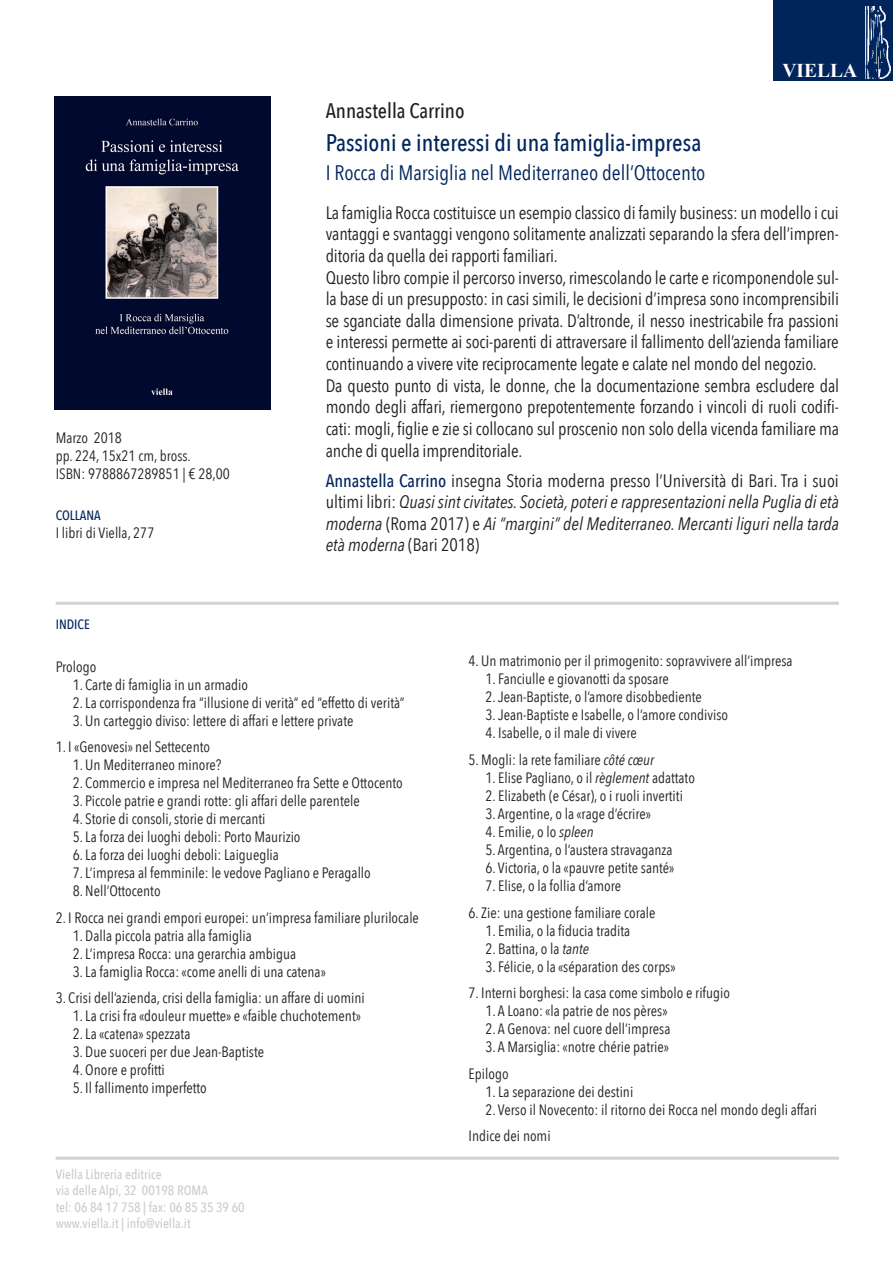
<style>
.page{position:relative;width:893px;height:1263px;background:#fff}
.page>*{position:absolute;margin:0;border:0;box-sizing:border-box;transform-origin:0 0}
.titolo{font:500 24px "Avenir Next Condensed";color:#00255d}
.sottotitolo{font:21px "Avenir Next Condensed";color:#00255d}
.autore{font:500 21px "Avenir Next Condensed";color:#231f20}
.Piatto_Viella{font:700 19.5px "Times New Roman";color:#fff}
.sinossi{font:18px/21.6px "Avenir Next Condensed";letter-spacing:-.01em;color:#231f20;text-align:justify}
.sinossi-2{font:italic 18px/21.6px "Avenir Next Condensed";color:#231f20;text-align:justify}
.indice{font:15px "Avenir Next Condensed";color:#231f20}
.colonna_sinistra{font:15px "Avenir Next Condensed";color:#231f20}
.indirizzi{font:500 13.5px "Avenir Next Condensed";color:#ccc}
.indice-2{font:500 13.5px "Avenir Next Condensed";color:#00255d}
.s1{font-weight:500;font-style:normal;color:#00255d}
.s2{font-style:normal}
.s3{font-style:italic}
</style>
<div class="page">
<div style="left:774px;top:0;width:119px;height:81px;background:#00255d"></div>
<img style="left:865px;top:6px;width:25px;height:73px">
<img style="left:54px;top:97px;width:216px;height:313px">
<hr style="left:56px;top:602px;width:783px;height:3px;background:#cfd4ce">
<hr style="left:56px;top:1157px;width:783px;height:3px;background:#cfd4ce">
<p class="colonna_sinistra" style="left:56px;top:425px;width:68px">Marzo 2018</p>
<p class="colonna_sinistra" style="left:56px;top:443px;width:137px">pp. 224, 15x21 cm, bross.</p>
<p class="colonna_sinistra" style="left:56px;top:461px;width:176px">ISBN: 9788867289851 | € 28,00</p>
<p class="indice-2" style="left:56px;top:507px;width:47px">COLLANA</p>
<p class="colonna_sinistra" style="left:56px;top:520px;width:100px">I libri di Viella, 277</p>
<p class="Piatto_Viella" style="left:782px;top:57px;width:76px">VIELLA</p>
<p class="autore" style="left:326px;top:98px;width:140px">Annastella Carrino</p>
<p class="titolo" style="left:326px;top:128px;width:377px">Passioni e interessi di una famiglia-impresa</p>
<p class="sottotitolo" style="left:326px;top:155px;width:381px">I Rocca di Marsiglia nel Mediterraneo dell’Ottocento</p>
<p class="sinossi" style="left:326px;top:201px;width:515px">La famiglia Rocca costituisce un esempio classico di family business: un modello i cui vantaggi e svantaggi vengono solitamente analizzati separando la sfera dell’impren&shy;ditoria da quella dei rapporti familiari.</p>
<p class="sinossi" style="left:326px;top:266px;width:515px">Questo libro compie il percorso inverso, rimescolando le carte e ricomponendole sul&shy;la base di un presupposto: in casi simili, le decisioni d’impresa sono incomprensibili se sganciate dalla dimensione privata. D’altronde, il nesso inestricabile fra passioni e interessi permette ai soci-parenti di attraversare il fallimento dell’azienda familiare continuando a vivere vite reciprocamente legate e calate nel mondo del negozio.</p>
<p class="sinossi" style="left:326px;top:374px;width:515px">Da questo punto di vista, le donne, che la documentazione sembra escludere dal mondo degli affari, riemergono prepotentemente forzando i vincoli di ruoli codifi&shy;cati: mogli, figlie e zie si collocano sul proscenio non solo della vicenda familiare ma anche di quella imprenditoriale.</p>
<p class="sinossi-2" style="left:326px;top:469px;width:515px"><span class="s1">Annastella Carrino</span> <span class="s2">insegna Storia moderna presso l’Università di Bari. Tra i suoi ultimi libri:</span> Quasi sint civitates. Società, poteri e rappresentazioni nella Puglia di età moderna <span class="s2">(Roma 2017) e</span> Ai “margini” del Mediterraneo. Mercanti liguri nella tarda età moderna <span class="s2">(Bari 2018)</span></p>
<p class="indice-2" style="left:56px;top:616px;width:36px">INDICE</p>
<p class="indice" style="left:56px;top:654px;width:42px">Prologo</p>
<p class="indice" style="left:73px;top:672px;width:177px">1. Carte di famiglia in un armadio</p>
<p class="indice" style="left:73px;top:690px;width:333px">2. La corrispondenza fra “illusione di verità” ed “effetto di verità”</p>
<p class="indice" style="left:73px;top:708px;width:282px">3. Un carteggio diviso: lettere di affari e lettere private</p>
<p class="indice" style="left:56px;top:734px;width:156px">1. I «Genovesi» nel Settecento</p>
<p class="indice" style="left:73px;top:752px;width:150px">1. Un Mediterraneo minore?</p>
<p class="indice" style="left:73px;top:770px;width:332px">2. Commercio e impresa nel Mediterraneo fra Sette e Ottocento</p>
<p class="indice" style="left:73px;top:788px;width:289px">3. Piccole patrie e grandi rotte: gli affari delle parentele</p>
<p class="indice" style="left:73px;top:806px;width:194px">4. Storie di consoli, storie di mercanti</p>
<p class="indice" style="left:73px;top:824px;width:229px">5. La forza dei luoghi deboli: Porto Maurizio</p>
<p class="indice" style="left:73px;top:842px;width:208px">6. La forza dei luoghi deboli: Laigueglia</p>
<p class="indice" style="left:73px;top:860px;width:300px">7. L’impresa al femminile: le vedove Pagliano e Peragallo</p>
<p class="indice" style="left:73px;top:878px;width:89px">8. Nell’Ottocento</p>
<p class="indice" style="left:56px;top:905px;width:365px">2. I Rocca nei grandi empori europei: un’impresa familiare plurilocale</p>
<p class="indice" style="left:73px;top:923px;width:181px">1. Dalla piccola patria alla famiglia</p>
<p class="indice" style="left:73px;top:941px;width:225px">2. L’impresa Rocca: una gerarchia ambigua</p>
<p class="indice" style="left:73px;top:959px;width:255px">3. La famiglia Rocca: «come anelli di una catena»</p>
<p class="indice" style="left:56px;top:985px;width:311px">3. Crisi dell’azienda, crisi della famiglia: un affare di uomini</p>
<p class="indice" style="left:73px;top:1003px;width:290px">1. La crisi fra «douleur muette» e «faible chuchotement»</p>
<p class="indice" style="left:73px;top:1021px;width:119px">2. La «catena» spezzata</p>
<p class="indice" style="left:73px;top:1039px;width:193px">3. Due suoceri per due Jean-Baptiste</p>
<p class="indice" style="left:73px;top:1057px;width:94px">4. Onore e profitti</p>
<p class="indice" style="left:73px;top:1075px;width:136px">5. Il fallimento imperfetto</p>
<p class="indirizzi" style="left:56px;top:1166px;width:108px">Viella Libreria editrice</p>
<p class="indirizzi" style="left:56px;top:1182px;width:154px">via delle Alpi, 32 00198 ROMA</p>
<p class="indirizzi" style="left:56px;top:1198px;width:190px">tel: 06 84 17 758 | fax: 06 85 35 39 60</p>
<p class="indirizzi" style="left:56px;top:1215px;width:136px">www.viella.it | info@viella.it</p>
<p class="indice" style="left:469px;top:648px;width:326px">4. Un matrimonio per il primogenito: sopravvivere all’impresa</p>
<p class="indice" style="left:486px;top:666px;width:185px">1. Fanciulle e giovanotti da sposare</p>
<p class="indice" style="left:486px;top:684px;width:218px">2. Jean-Baptiste, o l’amore disobbediente</p>
<p class="indice" style="left:486px;top:702px;width:244px">3. Jean-Baptiste e Isabelle, o l’amore condiviso</p>
<p class="indice" style="left:486px;top:720px;width:153px">4. Isabelle, o il male di vivere</p>
<p class="indice" style="left:469px;top:747px;width:187px">5. Mogli: la rete familiare <span class="s3">côté cœur</span></p>
<p class="indice" style="left:486px;top:765px;width:211px">1. Elise Pagliano, o il <span class="s3">règlement</span> adattato</p>
<p class="indice" style="left:486px;top:783px;width:199px">2. Elizabeth (e César), o i ruoli invertiti</p>
<p class="indice" style="left:486px;top:801px;width:167px">3. Argentine, o la «rage d’écrire»</p>
<p class="indice" style="left:486px;top:819px;width:110px">4. Emilie, o lo <span class="s3">spleen</span></p>
<p class="indice" style="left:486px;top:837px;width:189px">5. Argentina, o l’austera stravaganza</p>
<p class="indice" style="left:486px;top:855px;width:190px">6. Victoria, o la «pauvre petite santé»</p>
<p class="indice" style="left:486px;top:873px;width:137px">7. Elise, o la follia d’amore</p>
<p class="indice" style="left:469px;top:899px;width:188px">6. Zie: una gestione familiare corale</p>
<p class="indice" style="left:486px;top:917px;width:146px">1. Emilia, o la fiducia tradita</p>
<p class="indice" style="left:486px;top:935px;width:105px">2. Battina, o la <span class="s3">tante</span></p>
<p class="indice" style="left:486px;top:953px;width:192px">3. Félicie, o la «séparation des corps»</p>
<p class="indice" style="left:469px;top:980px;width:263px">7. Interni borghesi: la casa come simbolo e rifugio</p>
<p class="indice" style="left:486px;top:998px;width:183px">1. A Loano: «la patrie de nos pères»</p>
<p class="indice" style="left:486px;top:1016px;width:186px">2. A Genova: nel cuore dell’impresa</p>
<p class="indice" style="left:486px;top:1034px;width:185px">3. A Marsiglia: «notre chérie patrie»</p>
<p class="indice" style="left:469px;top:1060px;width:42px">Epilogo</p>
<p class="indice" style="left:486px;top:1078px;width:149px">1. La separazione dei destini</p>
<p class="indice" style="left:486px;top:1096px;width:333px">2. Verso il Novecento: il ritorno dei Rocca nel mondo degli affari</p>
<p class="indice" style="left:469px;top:1123px;width:84px">Indice dei nomi</p>
</div>
